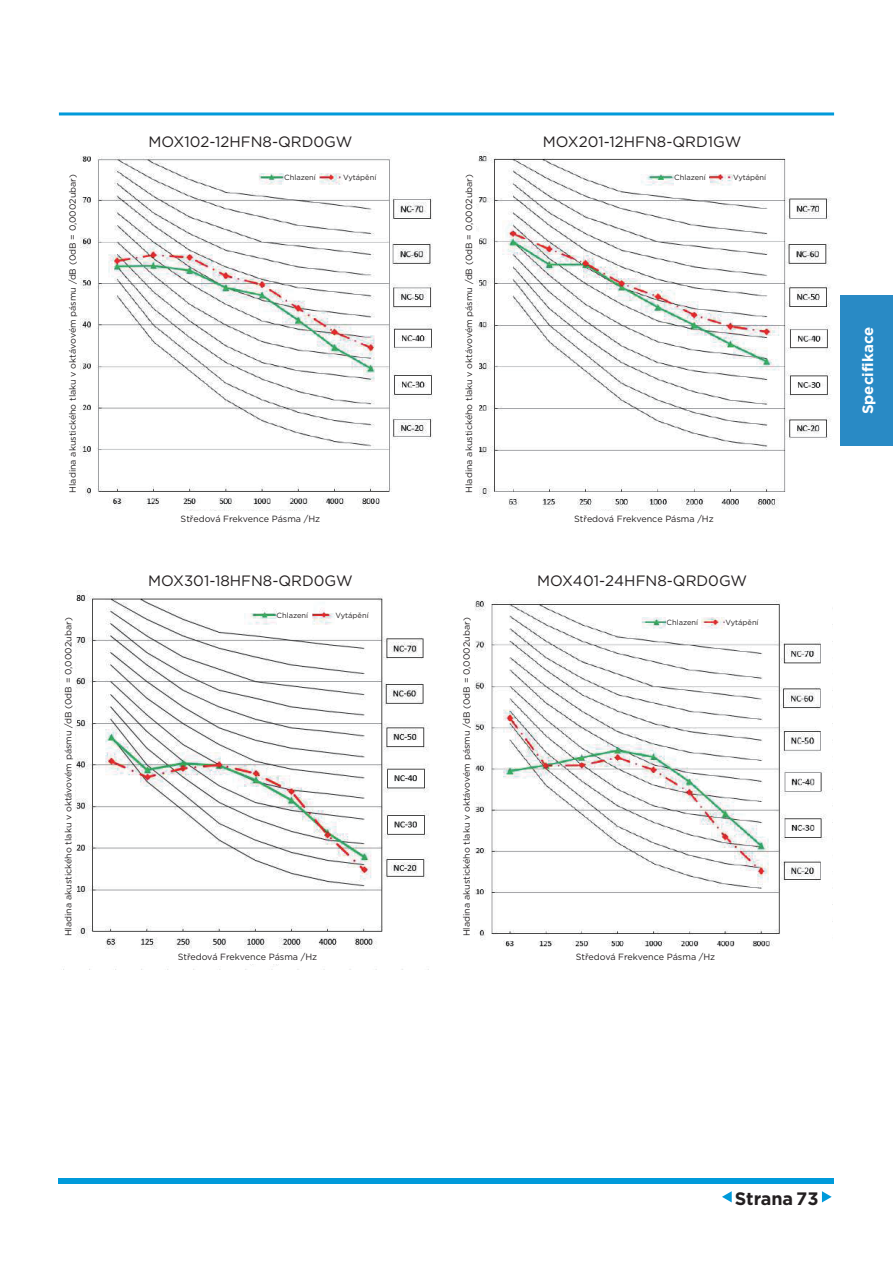
<style>
.page{position:relative;width:893px;height:1263px;background:#fff}
.page>*{position:absolute;margin:0;border:0;box-sizing:border-box;transform-origin:0 0}
.t1{font:700 18px "Gotham";color:#231f20}
.t2{font:15px "Gotham";color:#231f20}
.t3{font:700 15px "Gotham";color:#fff}
.t4{font:9px "Gotham";color:#231f20}
.t5{font:7.5px "Gotham";color:#231f20}
</style>
<div class="page">
<div style="left:841px;top:295px;width:52px;height:151px;background:#298ac5"></div>
<div style="left:59px;top:1178px;width:775px;height:5px;background:#009ada"></div>
<svg style="left:722px;top:1191px;width:10px;height:11px"></svg>
<svg style="left:822px;top:1191px;width:10px;height:11px"></svg>
<hr style="left:59px;top:112px;width:775px;height:3px;background:#009ada">
<img style="left:80px;top:156px;width:353px;height:355px">
<img style="left:476px;top:152px;width:355px;height:359px">
<img style="left:75px;top:591px;width:354px;height:375px">
<img style="left:474px;top:600px;width:352px;height:347px">
<div style="left:60px;top:949px;width:375px;height:15px;background:#fff"></div>
<div style="left:284px;top:167px;width:35px;height:20px;background:#fff"></div>
<div style="left:277px;top:605px;width:34px;height:20px;background:#fff"></div>
<div style="left:674px;top:167px;width:35px;height:20px;background:#fff"></div>
<div style="left:666px;top:611px;width:35px;height:20px;background:#fff"></div>
<div style="left:343px;top:167px;width:35px;height:20px;background:#fff"></div>
<div style="left:335px;top:605px;width:35px;height:20px;background:#fff"></div>
<div style="left:733px;top:167px;width:35px;height:20px;background:#fff"></div>
<div style="left:725px;top:611px;width:35px;height:20px;background:#fff"></div>
<p class="t4" style="left:67px;top:493px;width:320px;rotate:-90deg">Hladina akustického tlaku v oktávovém pásmu /dB (0dB = 0,0002ubar)</p>
<p class="t4" style="left:62px;top:936px;width:320px;rotate:-90deg">Hladina akustického tlaku v oktávovém pásmu /dB (0dB = 0,0002ubar)</p>
<p class="t2" style="left:149px;top:132px;width:205px">MOX102-12HFN8-QRD0GW</p>
<p class="t5" style="left:284px;top:173px;width:33px">Chlazení</p>
<p class="t5" style="left:343px;top:173px;width:35px">Vytápění</p>
<p class="t4" style="left:181px;top:513px;width:141px">Středová Frekvence Pásma /Hz</p>
<p class="t2" style="left:148px;top:571px;width:206px">MOX301-18HFN8-QRD0GW</p>
<p class="t5" style="left:277px;top:610px;width:33px">Chlazení</p>
<p class="t5" style="left:335px;top:610px;width:35px">Vytápění</p>
<p class="t4" style="left:178px;top:951px;width:141px">Středová Frekvence Pásma /Hz</p>
<p class="t4" style="left:463px;top:493px;width:320px;rotate:-90deg">Hladina akustického tlaku v oktávovém pásmu /dB (0dB = 0,0002ubar)</p>
<p class="t4" style="left:461px;top:936px;width:320px;rotate:-90deg">Hladina akustického tlaku v oktávovém pásmu /dB (0dB = 0,0002ubar)</p>
<p class="t2" style="left:543px;top:132px;width:200px">MOX201-12HFN8-QRD1GW</p>
<p class="t5" style="left:674px;top:173px;width:33px">Chlazení</p>
<p class="t5" style="left:733px;top:173px;width:35px">Vytápění</p>
<p class="t4" style="left:574px;top:513px;width:141px">Středová Frekvence Pásma /Hz</p>
<p class="t2" style="left:537px;top:571px;width:212px">MOX401-24HFN8-QRD0GW</p>
<p class="t5" style="left:666px;top:617px;width:33px">Chlazení</p>
<p class="t5" style="left:725px;top:617px;width:35px">Vytápění</p>
<p class="t4" style="left:576px;top:951px;width:141px">Středová Frekvence Pásma /Hz</p>
<h2 class="t3" style="left:858px;top:414px;width:89px;rotate:-90deg">Specifikace</h2>
<h1 class="t1" style="left:735px;top:1186px;width:85px">Strana 73</h1>
</div>
